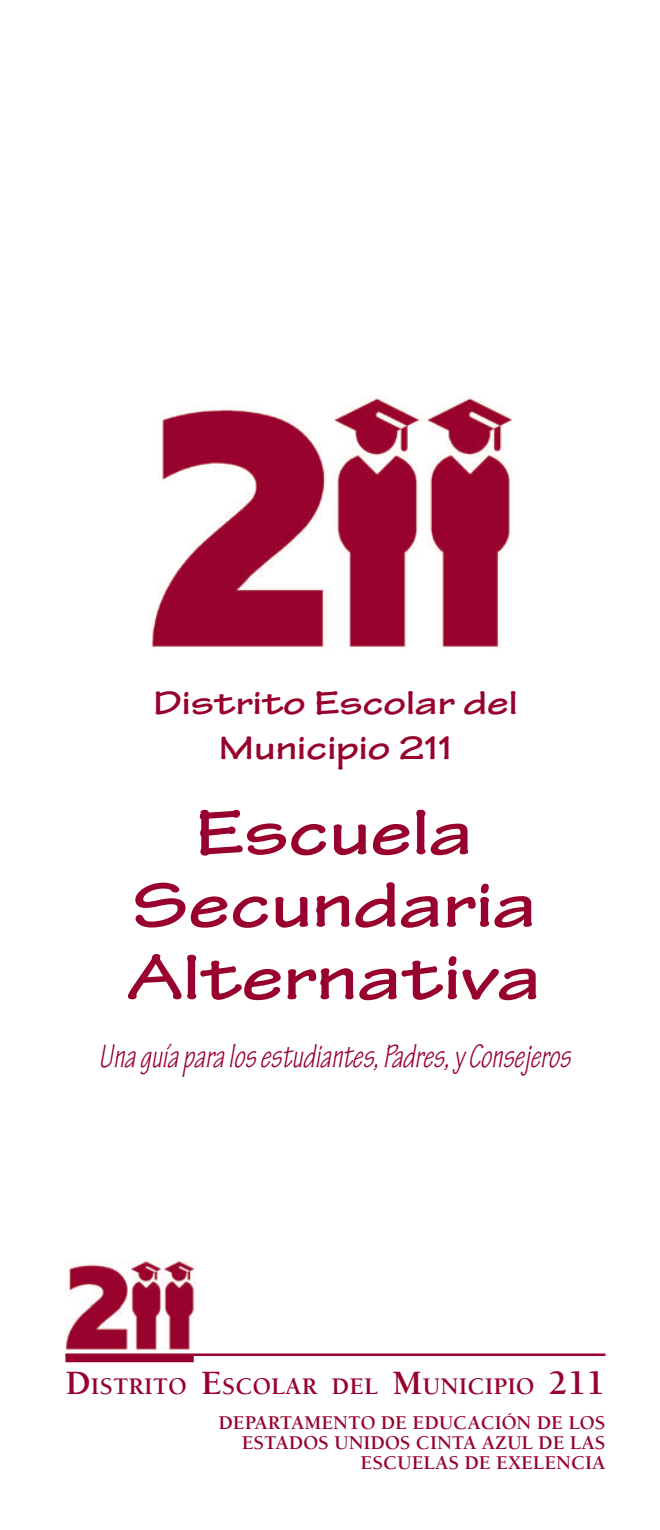
<style>
.page{position:relative;width:660px;height:1530px;background:#fff}
.page>*{position:absolute;margin:0;border:0;box-sizing:border-box;transform-origin:0 0}
.t1{font:67.5px "Tekton MM 503 850";color:#98012d}
.t2{font:35px "Tekton MM Oblique 240 250";color:#98012d}
.t3{font:35px/45px "Tekton MM 503 850";color:#98012d;text-align:center}
.t4{font:700 24.5px "Berkeley";letter-spacing:.005em;color:#98012d}
.t5{font:700 20px "Berkeley";color:#98012d}
.s1{font-size:35px}
</style>
<div class="page">
<hr style="left:66px;top:1354px;width:540px;height:2px;background:#98012d">
<img style="left:66px;top:1260px;width:129px;height:89px">
<div style="left:66px;top:1355px;width:128px;height:7px;background:#98012d"></div>
<img style="left:151px;top:396px;width:362px;height:252px">
<p class="t3" style="left:153px;top:682px;width:366px">Distrito Escolar del<br>Municipio 211</p>
<p class="t1" style="left:196px;top:795px;width:279px">Escuela</p>
<p class="t1" style="left:132px;top:867px;width:406px">Secundaria</p>
<p class="t1" style="left:127px;top:940px;width:415px">Alternativa</p>
<p class="t2" style="left:99px;top:1034px;width:473px">Una guía para los estudiantes, Padres, y Consejeros</p>
<p class="t4" style="left:66px;top:1373px;width:541px"><span class="s1">D</span>ISTRITO <span class="s1">E</span>SCOLAR DEL <span class="s1">M</span>UNICIPIO <span class="s1">211</span></p>
<p class="t5" style="left:218px;top:1412px;width:389px">DEPARTAMENTO DE EDUCACIÓN DE LOS</p>
<p class="t5" style="left:242px;top:1432px;width:365px">ESTADOS UNIDOS CINTA AZUL DE LAS</p>
<p class="t5" style="left:361px;top:1452px;width:246px">ESCUELAS DE EXELENCIA</p>
</div>
